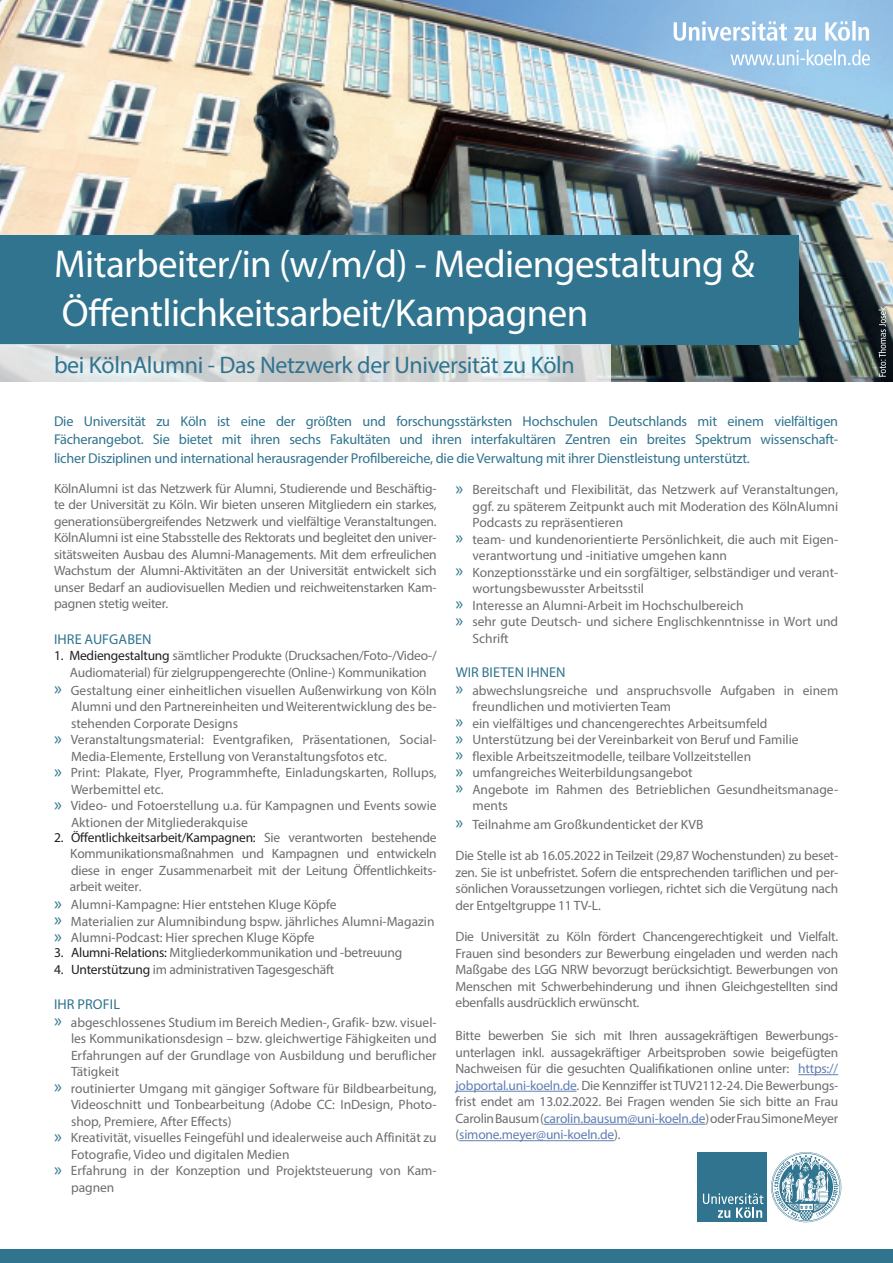
<style>
.page{position:relative;width:893px;height:1263px;background:#fff}
.page>*{position:absolute;margin:0;border:0;box-sizing:border-box;transform-origin:0 0}
.t1{font:39px "Myriad Pro";letter-spacing:-.015em;color:#fff}
.t2{font:24px "Myriad Pro";letter-spacing:-.015em;color:#30748f}
.t3{font:14.25px/18.8px "Myriad Pro";letter-spacing:-.015em;color:#30748f;text-align:justify}
.t4{font:14.25px "Myriad Pro";letter-spacing:.005em;color:#30748f}
.Fließtext{font:13.5px/16.5px "Myriad Pro";color:#6c6d70}
.s1{color:#231f20}
.s2{font-size:18.75px;color:#30748f}
.s3{color:#607eb4}
</style>
<div class="page">
<img style="left:0;top:0;width:893px;height:382px">
<div style="left:0;top:1249px;width:893px;height:14px;background:#30748f"></div>
<svg style="left:730px;top:49px;width:140px;height:16px"></svg>
<svg style="left:674px;top:21px;width:195px;height:20px"></svg>
<div style="left:697px;top:1152px;width:70px;height:70px;background:#30748f"></div>
<svg style="left:703px;top:1193px;width:60px;height:25px"></svg>
<svg style="left:771px;top:1152px;width:70px;height:70px"></svg>
<div style="left:0;top:235px;width:798px;height:110px;background:#30748f"></div>
<svg style="left:0;top:345px;width:611px;height:37px;background:#d7dadb"></svg>
<hr style="left:798px;top:1074px;width:40px;height:1px;background:#607eb4">
<hr style="left:456px;top:1091px;width:121px;height:1px;background:#607eb4">
<hr style="left:544px;top:1124px;width:161px;height:1px;background:#607eb4">
<hr style="left:459px;top:1140px;width:155px;height:1px;background:#607eb4">
<svg style="left:878px;top:307px;width:8px;height:70px"></svg>
<p class="t1" style="left:54px;top:240px;width:702px">Mitarbeiter/in (w/m/d) - Mediengestaltung &amp;</p>
<p class="t1" style="left:62px;top:289px;width:528px">Öffentlichkeitsarbeit/Kampagnen</p>
<p class="t2" style="left:54px;top:350px;width:522px">bei KölnAlumni - Das Netzwerk der Universität zu Köln</p>
<p class="t3" style="left:54px;top:411px;width:786px">Die Universität zu Köln ist eine der größten und forschungsstärksten Hochschulen Deutschlands mit einem vielfältigen Fächerangebot. Sie bietet mit ihren sechs Fakultäten und ihren interfakultären Zentren ein breites Spektrum wissenschaft&shy;licher Disziplinen und international herausragender Profilbereiche, die die Verwaltung mit ihrer Dienstleistung unterstützt.</p>
<p class="Fließtext" style="left:54px;top:480px;width:384px;text-align:justify">KölnAlumni ist das Netzwerk für Alumni, Studierende und Beschäftig&shy;te der Universität zu Köln. Wir bieten unseren Mitgliedern ein starkes, generationsübergreifendes Netzwerk und vielfältige Veranstaltungen.<br>KölnAlumni ist eine Stabsstelle des Rektorats und begleitet den univer&shy;sitätsweiten Ausbau des Alumni-Managements. Mit dem erfreulichen Wachstum der Alumni-Aktivitäten an der Universität entwickelt sich unser Bedarf an audiovisuellen Medien und reichweitenstarken Kam&shy;pagnen stetig weiter.</p>
<p class="t4" style="left:54px;top:630px;width:99px">IHRE AUFGABEN</p>
<p class="Fließtext" style="left:54px;top:647px;width:384px;text-align:center"><span class="s1">1. Mediengestaltung</span> sämtlicher Produkte (Drucksachen/Foto-/Video-/<br>Audiomaterial) für zielgruppengerechte (Online-) Kommunikation</p>
<p class="Fließtext" style="left:71px;top:681px;width:367px;text-align:justify;text-indent:-17px"><span class="s2">»</span> Gestaltung einer einheitlichen visuellen Außenwirkung von Köln Alumni und den Partnereinheiten und Weiterentwicklung des be&shy;stehenden Corporate Designs</p>
<p class="Fließtext" style="left:71px;top:731px;width:367px;text-indent:-17px"><span class="s2">»</span> Veranstaltungsmaterial: Eventgrafiken, Präsentationen, Social-<br>Media-Elemente, Erstellung von Veranstaltungsfotos etc.</p>
<p class="Fließtext" style="left:71px;top:764px;width:367px;text-indent:-17px"><span class="s2">»</span> Print: Plakate, Flyer, Programmhefte, Einladungskarten, Rollups,<br>Werbemittel etc.</p>
<p class="Fließtext" style="left:71px;top:797px;width:367px;text-indent:-17px"><span class="s2">»</span> Video- und Fotoerstellung u.a. für Kampagnen und Events sowie<br>Aktionen der Mitgliederakquise</p>
<p class="Fließtext" style="left:70px;top:828px;width:368px;text-align:justify;text-indent:-16px"><span class="s1">2. Öffentlichkeitsarbeit/Kampagnen:</span> Sie verantworten bestehende Kommunikationsmaßnahmen und Kampagnen und entwickeln diese in enger Zusammenarbeit mit der Leitung Öffentlichkeits&shy;arbeit weiter.</p>
<p class="Fließtext" style="left:54px;top:896px;width:284px"><span class="s2">»</span> Alumni-Kampagne: Hier entstehen Kluge Köpfe</p>
<p class="Fließtext" style="left:54px;top:912px;width:382px"><span class="s2">»</span> Materialien zur Alumnibindung bspw. jährliches Alumni-Magazin</p>
<p class="Fließtext" style="left:54px;top:929px;width:262px"><span class="s2">»</span> Alumni-Podcast: Hier sprechen Kluge Köpfe</p>
<p class="Fließtext" style="left:54px;top:944px;width:350px"><span class="s1">3. Alumni-Relations:</span> Mitgliederkommunikation und -betreuung</p>
<p class="Fließtext" style="left:54px;top:960px;width:282px"><span class="s1">4. Unterstützung</span> im administrativen Tagesgeschäft</p>
<p class="t4" style="left:54px;top:995px;width:67px">IHR PROFIL</p>
<p class="Fließtext" style="left:71px;top:1014px;width:367px;text-align:justify;text-indent:-17px"><span class="s2">»</span> abgeschlossenes Studium im Bereich Medien-, Grafik- bzw. visuel&shy;les Kommunikationsdesign – bzw. gleichwertige Fähigkeiten und Erfahrungen auf der Grundlage von Ausbildung und beruflicher Tätigkeit</p>
<p class="Fließtext" style="left:71px;top:1080px;width:367px;text-align:justify;text-indent:-17px"><span class="s2">»</span> routinierter Umgang mit gängiger Software für Bildbearbeitung, Videoschnitt und Tonbearbeitung (Adobe CC: InDesign, Photo&shy;shop, Premiere, After Effects)</p>
<p class="Fließtext" style="left:71px;top:1129px;width:367px;text-indent:-17px"><span class="s2">»</span> Kreativität, visuelles Feingefühl und idealerweise auch Affinität zu<br>Fotografie, Video und digitalen Medien</p>
<p class="Fließtext" style="left:71px;top:1162px;width:367px;text-indent:-17px"><span class="s2">»</span> Erfahrung in der Konzeption und Projektsteuerung von Kam&shy;pagnen</p>
<p class="Fließtext" style="left:473px;top:481px;width:367px;text-align:justify;text-indent:-17px"><span class="s2">»</span> Bereitschaft und Flexibilität, das Netzwerk auf Veranstaltungen, ggf. zu späterem Zeitpunkt auch mit Moderation des KölnAlumni Podcasts zu repräsentieren</p>
<p class="Fließtext" style="left:473px;top:531px;width:367px;text-indent:-17px"><span class="s2">»</span> team- und kundenorientierte Persönlichkeit, die auch mit Eigen&shy;verantwortung und -initiative umgehen kann</p>
<p class="Fließtext" style="left:473px;top:564px;width:367px;text-indent:-17px"><span class="s2">»</span> Konzeptionsstärke und ein sorgfältiger, selbständiger und verant&shy;wortungsbewusster Arbeitsstil</p>
<p class="Fließtext" style="left:456px;top:597px;width:290px"><span class="s2">»</span> Interesse an Alumni-Arbeit im Hochschulbereich</p>
<p class="Fließtext" style="left:473px;top:613px;width:367px;text-indent:-17px"><span class="s2">»</span> sehr gute Deutsch- und sichere Englischkenntnisse in Wort und<br>Schrift</p>
<p class="t4" style="left:456px;top:663px;width:111px">WIR BIETEN IHNEN</p>
<p class="Fließtext" style="left:473px;top:681px;width:367px;text-indent:-17px"><span class="s2">»</span> abwechslungsreiche und anspruchsvolle Aufgaben in einem freundlichen und motivierten Team</p>
<p class="Fließtext" style="left:456px;top:714px;width:313px"><span class="s2">»</span> ein vielfältiges und chancengerechtes Arbeitsumfeld</p>
<p class="Fließtext" style="left:456px;top:731px;width:345px"><span class="s2">»</span> Unterstützung bei der Vereinbarkeit von Beruf und Familie</p>
<p class="Fließtext" style="left:456px;top:747px;width:297px"><span class="s2">»</span> flexible Arbeitszeitmodelle, teilbare Vollzeitstellen</p>
<p class="Fließtext" style="left:456px;top:764px;width:239px"><span class="s2">»</span> umfangreiches Weiterbildungsangebot</p>
<p class="Fließtext" style="left:473px;top:780px;width:367px;text-indent:-17px"><span class="s2">»</span> Angebote im Rahmen des Betrieblichen Gesundheitsmanage&shy;ments</p>
<p class="Fließtext" style="left:456px;top:816px;width:249px"><span class="s2">»</span> Teilnahme am Großkundenticket der KVB</p>
<p class="Fließtext" style="left:456px;top:847px;width:384px;text-align:justify">Die Stelle ist ab 16.05.2022 in Teilzeit (29,87 Wochenstunden) zu beset&shy;zen. Sie ist unbefristet. Sofern die entsprechenden tariflichen und per&shy;sönlichen Voraussetzungen vorliegen, richtet sich die Vergütung nach der Entgeltgruppe 11 TV-L.</p>
<p class="Fließtext" style="left:456px;top:928px;width:384px;text-align:justify">Die Universität zu Köln fördert Chancengerechtigkeit und Vielfalt.<br>Frauen sind besonders zur Bewerbung eingeladen und werden nach Maßgabe des LGG NRW bevorzugt berücksichtigt. Bewerbungen von Menschen mit Schwerbehinderung und ihnen Gleichgestellten sind ebenfalls ausdrücklich erwünscht.</p>
<p class="Fließtext" style="left:456px;top:1027px;width:384px;text-align:justify">Bitte bewerben Sie sich mit Ihren aussagekräftigen Bewerbungs&shy;unterlagen inkl. aussagekräftiger Arbeitsproben sowie beigefügten Nachweisen für die gesuchten Qualifikationen online unter: <span class="s3">https:// jobportal.uni-koeln.de</span>. Die Kennziffer ist TUV2112-24. Die Bewerbungs&shy;frist endet am 13.02.2022. Bei Fragen wenden Sie sich bitte an Frau Carolin Bausum (<span class="s3">carolin.bausum@uni-koeln.de</span>) oder Frau Simone Meyer (<span class="s3">simone.meyer@uni-koeln.de</span>).</p>
</div>
